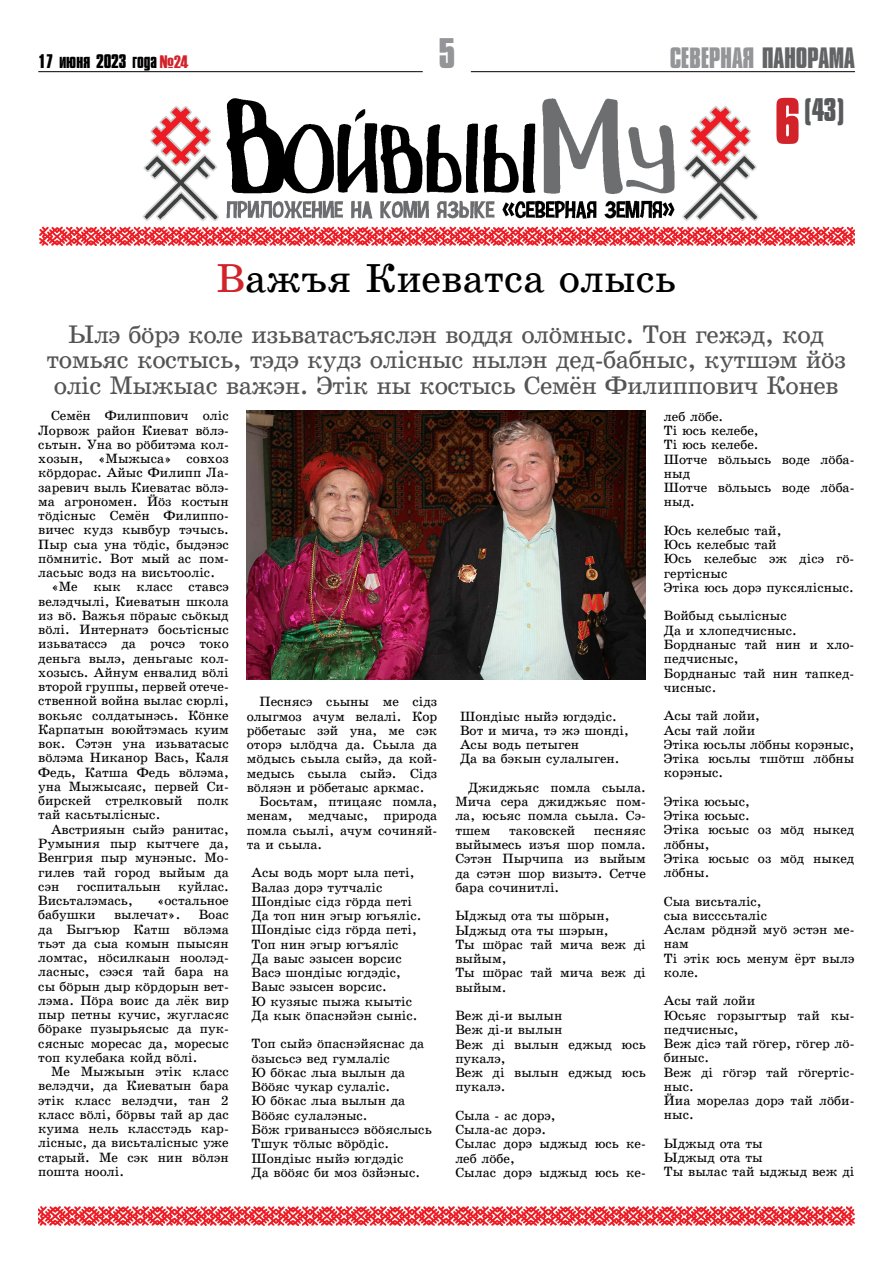
<style>
.page{position:relative;width:893px;height:1263px;background:#fff}
.page>*{position:absolute;margin:0;border:0;box-sizing:border-box;transform-origin:0 0}
.t1{font:40.5px "komi";color:#000}
.t2{font:700 39px "Compacta MT Cyrillic";color:#939598}
.t3{font:700 30px "Compacta MT Cyrillic";color:#58595b}
.t4{font:700 27px "Compacta MT Cyrillic";letter-spacing:-.01em;color:#939598}
.t5{font:25.5px/25.5px "komi";letter-spacing:-.02em;color:#545456;text-align:center}
.t6{font:700 18px "Compacta MT Cyrillic";letter-spacing:-.01em;color:#000}
.t7{font:13.5px/14.2px "komi";color:#000}
.s1{font-family:"Haettenschweiler";font-weight:400;color:#d2232a}
.s2{color:#636466}
.s3{font-size:60px;color:#d2232a}
.s4{color:#d2232a}
</style>
<div class="page">
<hr style="left:38px;top:71px;width:385px;height:1px;background:#000">
<hr style="left:471px;top:71px;width:384px;height:1px;background:#000">
<img style="left:39px;top:98px;width:815px;height:148px">
<img style="left:38px;top:1206px;width:816px;height:19px">
<img style="left:247px;top:411px;width:399px;height:269px">
<h3 class="t6" style="left:38px;top:50px;width:152px">17 июня 2023 года <span class="s1">№24</span></h3>
<h2 class="t2" style="left:438px;top:28px;width:18px">5</h2>
<h3 class="t4" style="left:670px;top:40px;width:186px">СЕВЕРНАЯ <span class="s2">ПАНОРАМА</span></h3>
<h3 class="t3" style="left:775px;top:90px;width:73px"><span class="s3">6</span>(43)</h3>
<h1 class="t1" style="left:217px;top:256px;width:461px"><span class="s4">В</span>ажъя Киеватса олысь</h1>
<h3 class="t5" style="left:47px;top:322px;width:801px">Ылэ б=рэ коле изьватасъяслэн воддя ол=мныс. Тон гежэд, код томьяс костысь, тэдэ кудз олiсныс нылэн дед-бабныс, кутшэм й=з олiс Мыжыас важэн. Этiк ны костысь Семён Филиппович Конев</h3>
<p class="t7" style="left:38px;top:409px;width:192px;text-align:justify;text-indent:13px">Семён Филиппович олiс Лорвож район Киеват в=лэ&shy;сьтын. Уна во р=битэма кол&shy;хозын, «Мыжыса» совхоз к=рдорас. Айыс Филипп Ла&shy;заревич выль Киеватас в=лэ&shy;ма агрономен. Й=з костын т=дiсныс Семён Филиппо&shy;вичес кудз кывбур тэчысь.<br>Пыр сыа уна т=дiс, быдэнэс п=мнитiс. Вот мый ас пом&shy;ласьыс водз на висьтоолiс.</p>
<p class="t7" style="left:38px;top:580px;width:192px;text-align:justify;text-indent:13px">«Ме кык класс ставсэ велэдчылi, Киеватын школа из в=. Важья п=раыс сь=кыд в=лi. Интернатэ босьтiсныс изьватассэ да рочсэ токо деньга вылэ, деньгаыс кол&shy;хозысь. Айнум енвалид в=лi второй группы, первей отече&shy;ственной война вылас сюрлi, вокьяс солдатынэсь. К=нке Карпатын воюйтэмась куим вок. Сэтэн уна изьватасыс в=лэма Никанор Вась, Каля Федь, Катша Федь в=лэма, уна Мыжысаяс, первей Си&shy;бирскей стрелковый полк тай касьтылiсныс.</p>
<p class="t7" style="left:38px;top:822px;width:192px;text-align:justify;text-indent:13px">Австрияын сыйэ ранитас, Румыния пыр кытчеге да, Венгрия пыр мунэныс. Мо&shy;гилев тай город выйым да сэн</p>
<p class="t7" style="left:664px;top:409px;width:192px">леб л=бе.<br>Тi юсь келебе,<br>Тi юсь келебе.<br>Шотче в=льысь воде л=ба&shy;ныд<br>Шотче в=льысь воде л=ба&shy;ныд.</p>
<p class="t7" style="left:664px;top:523px;width:192px">Юсь келебыс тай,<br>Юсь келебыс тай<br>Юсь келебыс эж дiсэ г=- гертiсныс<br>Этiка юсь дорэ пуксялiсныс.</p>
<p class="t7" style="left:664px;top:609px;width:192px">Войбыд сьылiсныс<br>Да и хлопедчисныс.<br>Борднаныс тай нин и хло&shy;педчисныс,<br>Борднаныс тай нин тапкед&shy;чисныс.</p>
<p class="t7" style="left:664px;top:709px;width:192px">Асы тай лойи,<br>Асы тай лойи<br>Этiка юсьлы л=бны корэныс,<br>Этiка юсьлы тш=тш л=бны корэныс.</p>
<p class="t7" style="left:664px;top:794px;width:192px">Этiка юсьыс,<br>Этiка юсьыс.<br>Этiка юсьыс оз м=д ныкед л=бны,<br>Этiка юсьыс оз м=д ныкед л=бны.</p>
<p class="t7" style="left:664px;top:894px;width:192px">Сыа висьталiс,<br>сыа висссьталiс<br>Аслам р=днэй му= эстэн ме&shy;нам<br>Тi этiк юсь менум ёрт вылэ коле.</p>
<p class="t7" style="left:664px;top:994px;width:192px">Асы тай лойи<br>Юсьяс горзыгтыр тай кы&shy;педчисныс,<br>Веж дiсэ тай г=гер, г=гер л=- биныс.<br>Веж дi г=гэр тай г=гертiс&shy;ныс.<br>Йиа морелаз дорэ тай л=би&shy;ныс.</p>
<p class="t7" style="left:664px;top:1136px;width:192px">Ыджыд ота ты<br>Ыджыд ота ты<br>Ты вылас тай ыджыд веж дi</p>
<p class="t7" style="left:260px;top:695px;width:179px">Песнясэ сьыны ме сiдз</p>
<p class="t7" style="left:247px;top:709px;width:192px">олыгмоз ачум велалi. Кор</p>
<p class="t7" style="left:247px;top:723px;width:192px">р=бетаыс зэй уна, ме сэк</p>
<p class="t7" style="left:247px;top:737px;width:192px">оторэ ыл=дча да. Сьыла да</p>
<p class="t7" style="left:247px;top:752px;width:192px">м=дысь сьыла сыйэ, да кой-</p>
<p class="t7" style="left:247px;top:766px;width:192px">медысь сьыла сыйэ. Сiдз</p>
<p class="t7" style="left:247px;top:780px;width:179px">в=ляэн и р=бетаыс аркмас.</p>
<p class="t7" style="left:260px;top:794px;width:179px">Босьтам, птицаяс помла,</p>
<p class="t7" style="left:247px;top:809px;width:192px">менам, медчаыс, природа</p>
<p class="t7" style="left:247px;top:823px;width:192px">помла сьылi, ачум сочиняй-</p>
<p class="t7" style="left:247px;top:837px;width:77px">та и сьыла.</p>
<p class="t7" style="left:252px;top:866px;width:172px">Асы водь морт ыла петi,<br>Валаз дорэ тутчалiс<br>Шондiыс сiдз г=рда петi<br>Да топ нин эгыр югьялiс.<br>Шондiыс сiдз г=рда петi,<br>Топ нин эгыр югъялiс<br>Да ваыс эзысен ворсис<br>Васэ шондiыс югдэдiс,<br>Ваыс эзысен ворсис.<br>Ю кузяыс пыжа кыытiс<br>Да кык =паснэйэн сынiс.</p>
<p class="t7" style="left:252px;top:1037px;width:182px">Топ сыйэ =паснэйяснас да =зысьсэ вед гумлалiс<br>Ю б=кас лыа вылын да<br>В==яс чукар сулалiс.<br>Ю б=кас лыа вылын да<br>В==яс сулалэныс.<br>Б=ж гриваныссэ в==яслысь<br>Тшук т=лыс в=р=дiс.<br>Шондiыс ныйэ югдэдiс<br>Да в==яс би моз =зйэныс.</p>
<p class="t7" style="left:460px;top:709px;width:170px">Шондiыс ныйэ югдэдiс.<br>Вот и мича, тэ жэ шондi,<br>Асы водь петыген<br>Да ва бэкын сулалыген.</p>
<p class="t7" style="left:455px;top:780px;width:192px;text-align:justify;text-indent:13px">Джиджьяс помла сьыла.<br>Мича сера джиджьяс пом&shy;ла, юсьяс помла сьыла. Сэ&shy;тшем</p>
<p class="t7" style="left:509px;top:823px;width:68px">таковскей</p>
<p class="t7" style="left:455px;top:823px;width:192px;text-align:justify;text-indent:139px">песняяс выйымесь изъя шор помла.<br>Сэтэн Пырчипа из выйым да сэтэн шор визытэ. Сетче бара сочинитлi.</p>
<p class="t7" style="left:455px;top:909px;width:192px">Ыджыд ота ты ш=рын,<br>Ыджыд ота ты шэрын,<br>Ты ш=рас тай мича веж дi выйым,<br>Ты ш=рас тай мича веж дi выйым.</p>
<p class="t7" style="left:455px;top:1008px;width:192px">Веж дi-и вылын<br>Веж дi-и вылын<br>Веж дi вылын еджыд юсь пукалэ,<br>Веж дi вылын еджыд юсь пукалэ.</p>
<p class="t7" style="left:455px;top:1108px;width:192px">Сыла - ас дорэ,<br>Сыла-ас дорэ.<br>Сылас дорэ ыджыд юсь ке&shy;леб л=бе,<br>Сылас дорэ ыджыд юсь ке-</p>
<p class="t7" style="left:77px;top:879px;width:86px">госпитальын</p>
<p class="t7" style="left:178px;top:879px;width:52px">куйлас.</p>
<p class="t7" style="left:38px;top:893px;width:96px">Висьталэмась,</p>
<p class="t7" style="left:157px;top:893px;width:74px">«остальное</p>
<p class="t7" style="left:38px;top:908px;width:59px">бабушки</p>
<p class="t7" style="left:114px;top:908px;width:68px">вылечат».</p>
<p class="t7" style="left:38px;top:908px;width:192px;text-align:justify;text-indent:160px">Воас да Быгъюр Катш в=лэма тьэт да сыа комын пыысян ломтас, н=силкаын ноолэд&shy;ласныс, сээся тай бара на сы б=рын дыр к=рдорын вет&shy;лэма. П=ра воис да лёк вир пыр петны кучис, жугласяс б=раке пузырьясыс да пук&shy;сясныс моресас да, моресыс топ кулебака койд в=лi.</p>
<p class="t7" style="left:38px;top:1064px;width:192px;text-align:justify;text-indent:13px">Ме Мыжыын этiк класс велэдчи, да Киеватын бара этiк класс велэдчи, тан 2 класс в=лi, б=рвы тай ар дас куима нель класстэдь кар&shy;лiсныс, да висьталiсныс уже старый. Ме сэк нин в=лэн пошта ноолi.</p>
</div>
